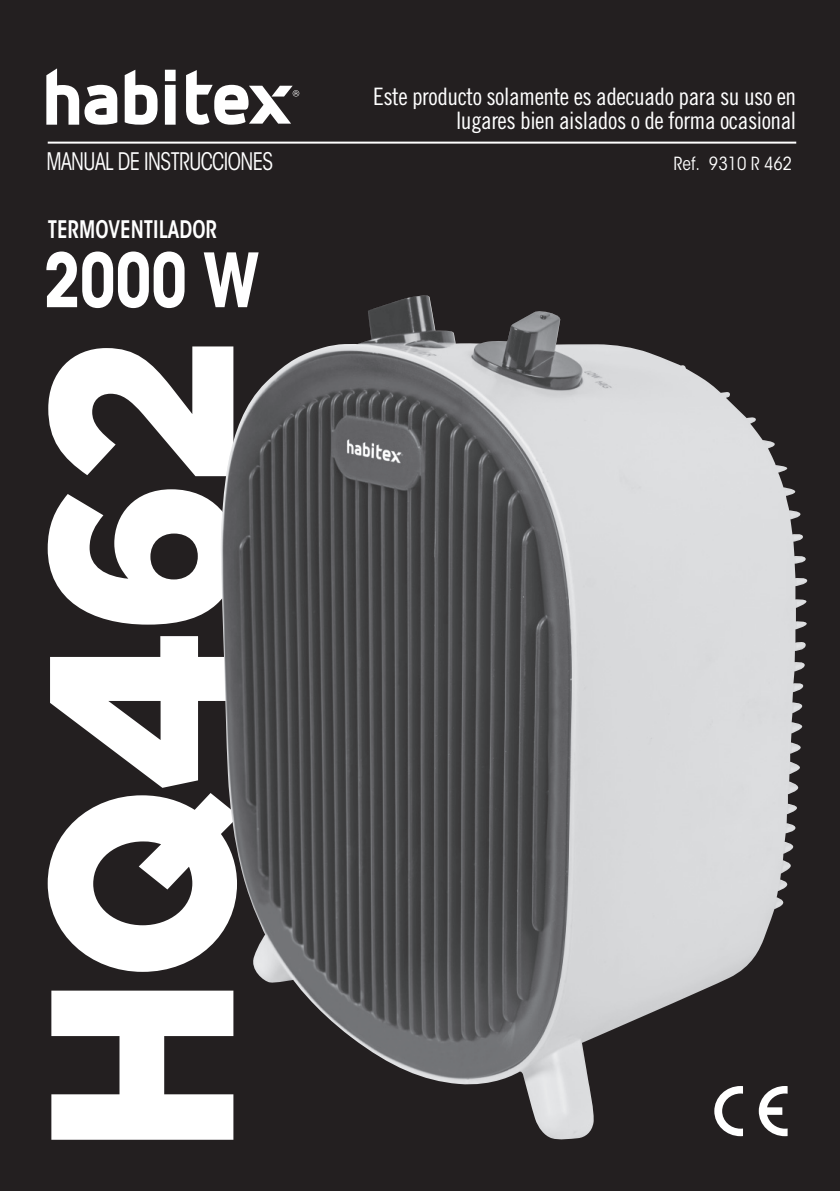
<style>
.page{position:relative;width:840px;height:1191px;background:#fff}
.page>*{position:absolute;margin:0;border:0;box-sizing:border-box;transform-origin:0 0}
.t1{font:900 260px "Gotham HTF";letter-spacing:-.02em;color:#fff;scale:.9 1}
.t2{font:700 condensed 74px "ITC Avant Garde Std";color:#fff;scale:.9 1}
.t3{font:24px/24px "Trade Gothic LT Std Cn 18";letter-spacing:-.02em;color:#fff;text-align:right}
.t4{font:condensed 24px "ITC Avant Garde Std";letter-spacing:-.025em;color:#fff;scale:.9 1}
.t5{font:600 condensed 24px "ITC Avant Garde Std";color:#fff;scale:.9 1}
.t6{font:condensed 18px "ITC Avant Garde Std";color:#fff}
</style>
<div class="page">
<div style="left:0;top:0;width:840px;height:1190px;background:#231f20"></div>
<svg style="left:46px;top:68px;width:71px;height:57px"></svg>
<svg style="left:125px;top:70px;width:33px;height:55px"></svg>
<svg style="left:165px;top:70px;width:11px;height:55px"></svg>
<svg style="left:186px;top:70px;width:113px;height:55px"></svg>
<hr style="left:48px;top:142px;width:748px;height:2px;background:#fff">
<img style="left:220px;top:295px;width:587px;height:844px">
<p class="t3" style="left:373px;top:87px;width:424px">Este producto solamente es adecuado para su uso en lugares bien aislados o de forma ocasional</p>
<p class="t4" style="left:46px;top:152px;width:253px">MANUAL DE INSTRUCCIONES</p>
<p class="t6" style="left:673px;top:157px;width:120px">Ref. 9310 R 462</p>
<p class="t5" style="left:48px;top:220px;width:190px">TERMOVENTILADOR</p>
<h2 class="t2" style="left:43px;top:252px;width:241px">2000 W</h2>
<h1 class="t1" style="left:39px;top:1154px;width:908px;rotate:-90deg">HQ462</h1>
</div>
